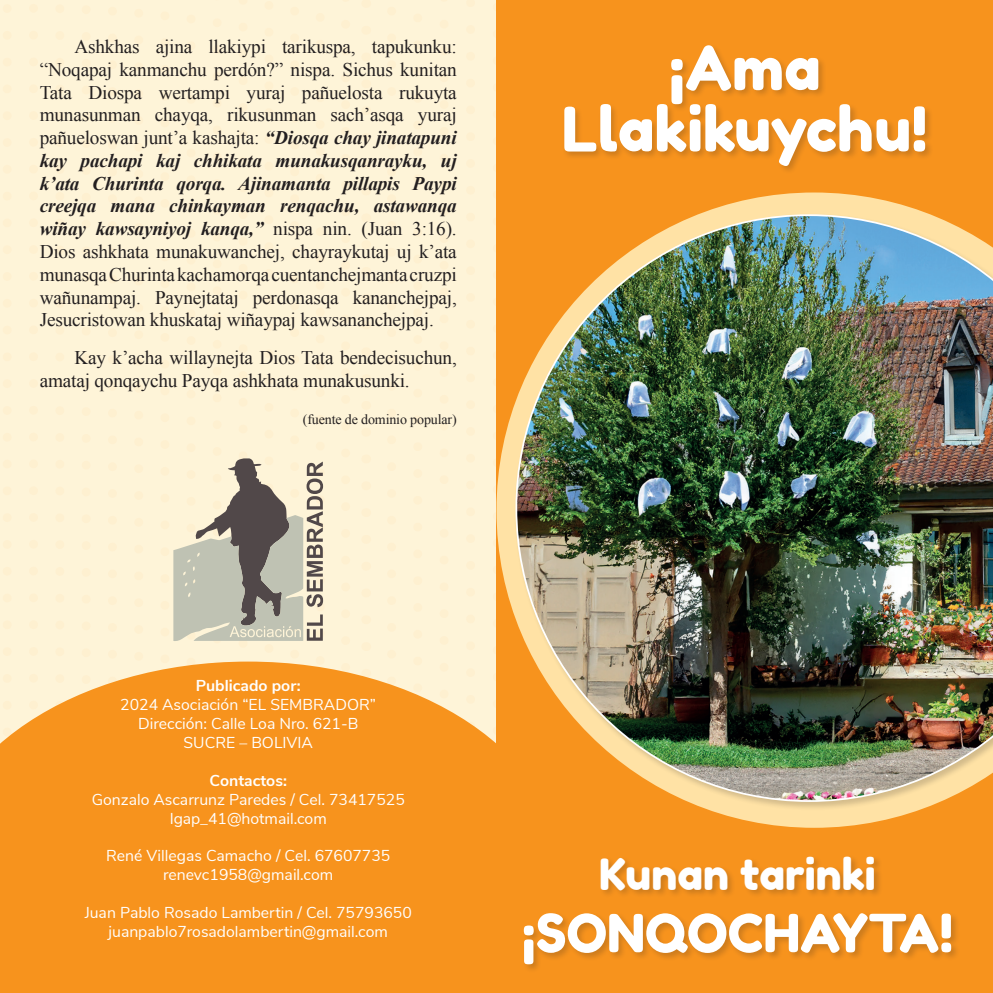
<style>
.page{position:relative;width:993px;height:993px;background:#fff}
.page>*{position:absolute;margin:0;border:0;box-sizing:border-box;transform-origin:0 0}
.t1{font:61.25px/61.2px "Fredoka One";color:#fff;text-align:center}
.t2{font:52.5px "Fredoka One";color:#fff}
.t3{font:43.05px "Fredoka One";color:#fff}
.t4{font:19.25px/22.8px "Times New Roman";letter-spacing:-.01em;color:#231f20;text-align:justify}
.t5{font:15.75px "Nunito Sans";color:#fff}
.t6{font:700 15.75px "Nunito Sans";color:#fff}
.t7{font:14px "Times New Roman";letter-spacing:-.01em;color:#231f20}
.s1{font-weight:700;font-style:italic}
</style>
<div class="page">
<div style="left:0;top:0;width:496px;height:992px;background:#fef4d8"></div>
<svg style="left:0;top:661px;width:496px;height:331px;background:#f79a2b"></svg>
<div style="left:496px;top:0;width:496px;height:992px;background:#f7931d"></div>
<svg style="left:496px;top:192px;width:428px;height:635px"></svg>
<svg style="left:173px;top:458px;width:150px;height:183px"></svg>
<div style="left:561px;top:44px;width:372px;height:131px;background:#231f20;opacity:.2"></div>
<div style="left:522px;top:911px;width:437px;height:61px;background:#231f20;opacity:.2"></div>
<div style="left:598px;top:854px;width:284px;height:44px;background:#231f20;opacity:.2"></div>
<div style="left:513px;top:212px;width:479px;height:598px;background:#231f20;opacity:.2"></div>
<img style="left:515px;top:214px;width:477px;height:587px">
<p class="t4" style="left:40px;top:35px;width:418px;text-indent:35px">Ashkhas ajina llakiypi tarikuspa, tapukunku: “Noqapaj kanmanchu perdón?” nispa. Sichus kunitan Tata Diospa wertampi yuraj pañuelosta rukuyta munasunman chayqa, rikusunman sach’asqa yuraj pañueloswan junt’a kashajta: <span class="s1">“Diosqa chay jinatapuni kay pachapi kaj chhikata munakusqanrayku, uj k’ata Churinta qorqa. Ajinamanta pillapis Paypi creejqa mana chinkayman renqachu, astawanqa wiñay kawsayniyoj kanqa,”</span> nispa nin. (Juan 3:16).<br>Dios ashkhata munakuwanchej, chayraykutaj uj k’ata munasqa Churinta kachamorqa cuentanchejmanta cruzpi wañunampaj. Paynejtataj perdonasqa kananchejpaj, Jesucristowan khuskataj wiñaypaj kawsananchejpaj.</p>
<p class="t4" style="left:40px;top:346px;width:418px;text-indent:35px">Kay k’acha willaynejta Dios Tata bendecisuchun, amataj qonqaychu Payqa ashkhata munakusunki.</p>
<p class="t7" style="left:303px;top:410px;width:155px">(fuente de dominio popular)</p>
<p class="t1" style="left:561px;top:37px;width:367px">¡Ama<br>Llakikuychu!</p>
<p class="t6" style="left:196px;top:674px;width:106px">Publicado por:</p>
<p class="t5" style="left:120px;top:693px;width:257px">2024 Asociación “EL SEMBRADOR”</p>
<p class="t5" style="left:138px;top:711px;width:222px">Dirección: Calle Loa Nro. 621-B</p>
<p class="t5" style="left:183px;top:730px;width:131px">SUCRE – BOLIVIA</p>
<p class="t6" style="left:209px;top:768px;width:79px">Contactos:</p>
<p class="t5" style="left:92px;top:787px;width:314px">Gonzalo Ascarrunz Paredes / Cel. 73417525</p>
<p class="t5" style="left:170px;top:806px;width:159px">Igap_41@hotmail.com</p>
<p class="t5" style="left:106px;top:844px;width:285px">René Villegas Camacho / Cel. 67607735</p>
<p class="t5" style="left:163px;top:863px;width:172px">renevc1958@gmail.com</p>
<p class="t5" style="left:85px;top:900px;width:328px">Juan Pablo Rosado Lambertin / Cel. 75793650</p>
<p class="t5" style="left:108px;top:919px;width:281px">juanpablo7rosadolambertin@gmail.com</p>
<p class="t3" style="left:599px;top:848px;width:278px">Kunan tarinki</p>
<p class="t2" style="left:521px;top:900px;width:433px">¡SONQOCHAYTA!</p>
</div>
